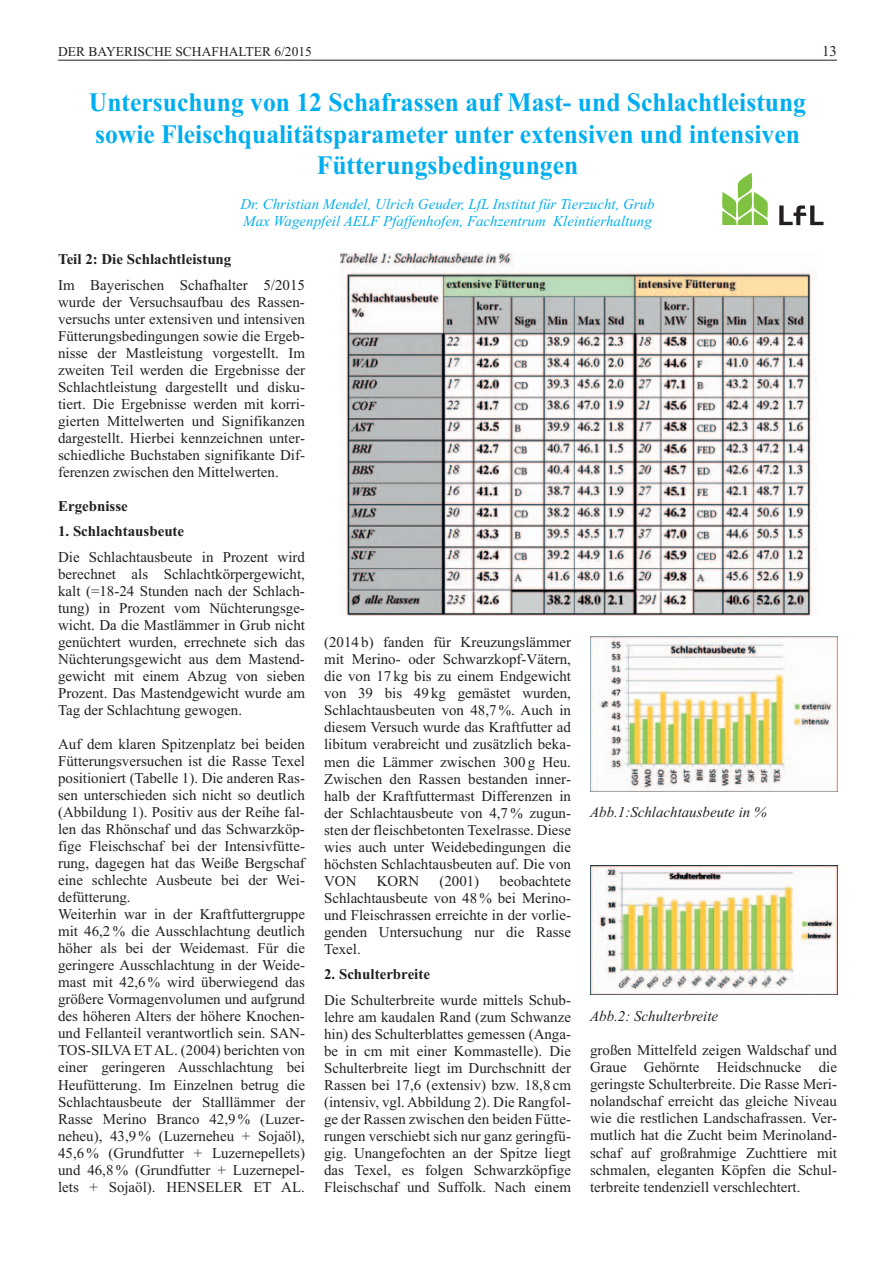
<style>
.page{position:relative;width:894px;height:1262px;background:#fff}
.page>*{position:absolute;margin:0;border:0;box-sizing:border-box;transform-origin:0 0}
.t1{font:700 26.7px/32px "Times";color:#00aeef;text-align:center;scale:.96 1}
.t2{font:14.85px/17px "Times";color:#231f20;text-align:justify}
.t3{font:italic 14.85px/17px "Times";color:#00aeef}
.t4{font:700 14.85px "Times";color:#231f20}
.t5{font:italic 14.85px "Times";color:#231f20}
.t6{font:13.5px "Times";color:#231f20}
</style>
<div class="page">
<hr style="left:58px;top:60px;width:778px;height:1px;background:#231f20">
<svg style="left:722px;top:173px;width:45px;height:52px"></svg>
<svg style="left:779px;top:205px;width:44px;height:20px"></svg>
<img style="left:340px;top:252px;width:474px;height:363px">
<img style="left:590px;top:636px;width:246px;height:155px">
<img style="left:590px;top:865px;width:247px;height:129px">
<p class="t6" style="left:58px;top:46px;width:255px">DER BAYERISCHE SCHAFHALTER 6/2015</p>
<p class="t2" style="left:821px;top:44px;width:16px">13</p>
<h1 class="t1" style="left:89px;top:89px;width:748px">Untersuchung von 12 Schafrassen auf Mast- und Schlachtleistung sowie Fleischqualitätsparameter unter extensiven und intensiven<br>Fütterungsbedingungen</h1>
<p class="t3" style="left:240px;top:196px;width:415px">Dr. Christian Mendel, Ulrich Geuder, LfL Institut für Tierzucht, Grub<br>Max Wagenpfeil AELF Pfaffenhofen, Fachzentrum Kleintierhaltung</p>
<p class="t4" style="left:58px;top:254px;width:175px">Teil 2: Die Schlachtleistung</p>
<p class="t2" style="left:58px;top:278px;width:248px">Im Bayerischen Schafhalter 5/2015 wurde der Versuchsaufbau des Rassen&shy;versuchs unter extensiven und intensiven Fütterungsbedingungen sowie die Ergeb&shy;nisse der Mastleistung vorgestellt. Im zweiten Teil werden die Ergebnisse der Schlachtleistung dargestellt und disku&shy;tiert. Die Ergebnisse werden mit korri&shy;gierten Mittelwerten und Signifikanzen dargestellt. Hierbei kennzeichnen unter&shy;schiedliche Buchstaben signifikante Dif&shy;ferenzen zwischen den Mittelwerten.</p>
<p class="t4" style="left:58px;top:501px;width:71px">Ergebnisse</p>
<p class="t4" style="left:58px;top:526px;width:128px">1. Schlachtausbeute</p>
<p class="t2" style="left:58px;top:550px;width:248px">Die Schlachtausbeute in Prozent wird berechnet als Schlachtkörpergewicht, kalt (=18-24 Stunden nach der Schlach&shy;tung) in Prozent vom Nüchterungsge&shy;wicht. Da die Mastlämmer in Grub nicht genüchtert wurden, errechnete sich das Nüchterungsgewicht aus dem Mastend&shy;gewicht mit einem Abzug von sieben Prozent. Das Mastendgewicht wurde am Tag der Schlachtung gewogen.</p>
<p class="t2" style="left:58px;top:737px;width:248px;text-align:left">Auf dem klaren Spitzenplatz bei beiden Fütterungsversuchen ist die Rasse Texel positioniert (Tabelle 1). Die anderen Ras&shy;sen unterschieden sich nicht so deutlich (Abbildung 1). Positiv aus der Reihe fal&shy;len das Rhönschaf und das Schwarzköp&shy;fige Fleischschaf bei der Intensivfütte&shy;rung, dagegen hat das Weiße Bergschaf eine schlechte Ausbeute bei der Wei&shy;defütterung.<br>Weiterhin war in der Kraftfuttergruppe mit 46,2 % die Ausschlachtung deutlich höher als bei der Weidemast. Für die geringere Ausschlachtung in der Weide&shy;mast mit 42,6 % wird überwiegend das größere Vormagenvolumen und aufgrund des höheren Alters der höhere Knochen&shy;und Fellanteil verantwortlich sein. SAN-TOS-SILVA ET AL. (2004) berichten von einer geringeren Ausschlachtung bei Heufütterung. Im Einzelnen betrug die Schlachtausbeute der Stalllämmer der Rasse Merino Branco 42,9 % (Luzer&shy;neheu), 43,9 % (Luzerneheu + Sojaöl), 45,6 % (Grundfutter + Luzernepellets) und 46,8 % (Grundfutter + Luzernepel&shy;lets + Sojaöl). HENSELER ET AL.</p>
<p class="t2" style="left:324px;top:635px;width:248px">(2014 b) fanden für Kreuzungslämmer mit Merino- oder Schwarzkopf-Vätern, die von 17 kg bis zu einem Endgewicht von 39 bis 49 kg gemästet wurden, Schlachtausbeuten von 48,7 %. Auch in diesem Versuch wurde das Kraftfutter ad libitum verabreicht und zusätzlich beka&shy;men die Lämmer zwischen 300 g Heu.<br>Zwischen den Rassen bestanden inner&shy;halb der Kraftfuttermast Differenzen in der Schlachtausbeute von 4,7 % zugun&shy;sten der fleischbetonten Texelrasse. Diese wies auch unter Weidebedingungen die höchsten Schlachtausbeuten auf. Die von VON</p>
<p class="t5" style="left:590px;top:806px;width:178px">Abb.1:Schlachtausbeute in %</p>
<p class="t2" style="left:324px;top:873px;width:248px;text-indent:175px">beobachtete Schlachtausbeute von 48 % bei Merino&shy;und Fleischrassen erreichte in der vorlie&shy;genden Untersuchung nur die Rasse Texel.</p>
<p class="t4" style="left:324px;top:969px;width:107px">2. Schulterbreite</p>
<p class="t2" style="left:324px;top:992px;width:248px">Die Schulterbreite wurde mittels Schub&shy;lehre am kaudalen Rand (zum Schwanze hin) des Schulterblattes gemessen (Anga&shy;be in cm mit einer Kommastelle). Die Schulterbreite liegt im Durchschnitt der Rassen bei 17,6 (extensiv) bzw. 18,8 cm (intensiv, vgl. Abbildung 2). Die Rangfol&shy;ge der Rassen zwischen den beiden Fütte&shy;rungen verschiebt sich nur ganz geringfü&shy;gig. Unangefochten an der Spitze liegt das Texel, es folgen Schwarzköpfige Fleischschaf und Suffolk. Nach einem</p>
<p class="t2" style="left:376px;top:873px;width:44px">KORN</p>
<p class="t2" style="left:439px;top:873px;width:41px">(2001)</p>
<p class="t5" style="left:590px;top:1011px;width:129px">Abb.2: Schulterbreite</p>
<p class="t2" style="left:590px;top:1043px;width:248px">großen Mittelfeld zeigen Waldschaf und Graue Gehörnte Heidschnucke die geringste Schulterbreite. Die Rasse Meri&shy;nolandschaf erreicht das gleiche Niveau wie die restlichen Landschafrassen. Ver&shy;mutlich hat die Zucht beim Merinoland&shy;schaf auf großrahmige Zuchttiere mit schmalen, eleganten Köpfen die Schul&shy;terbreite tendenziell verschlechtert.</p>
</div>
